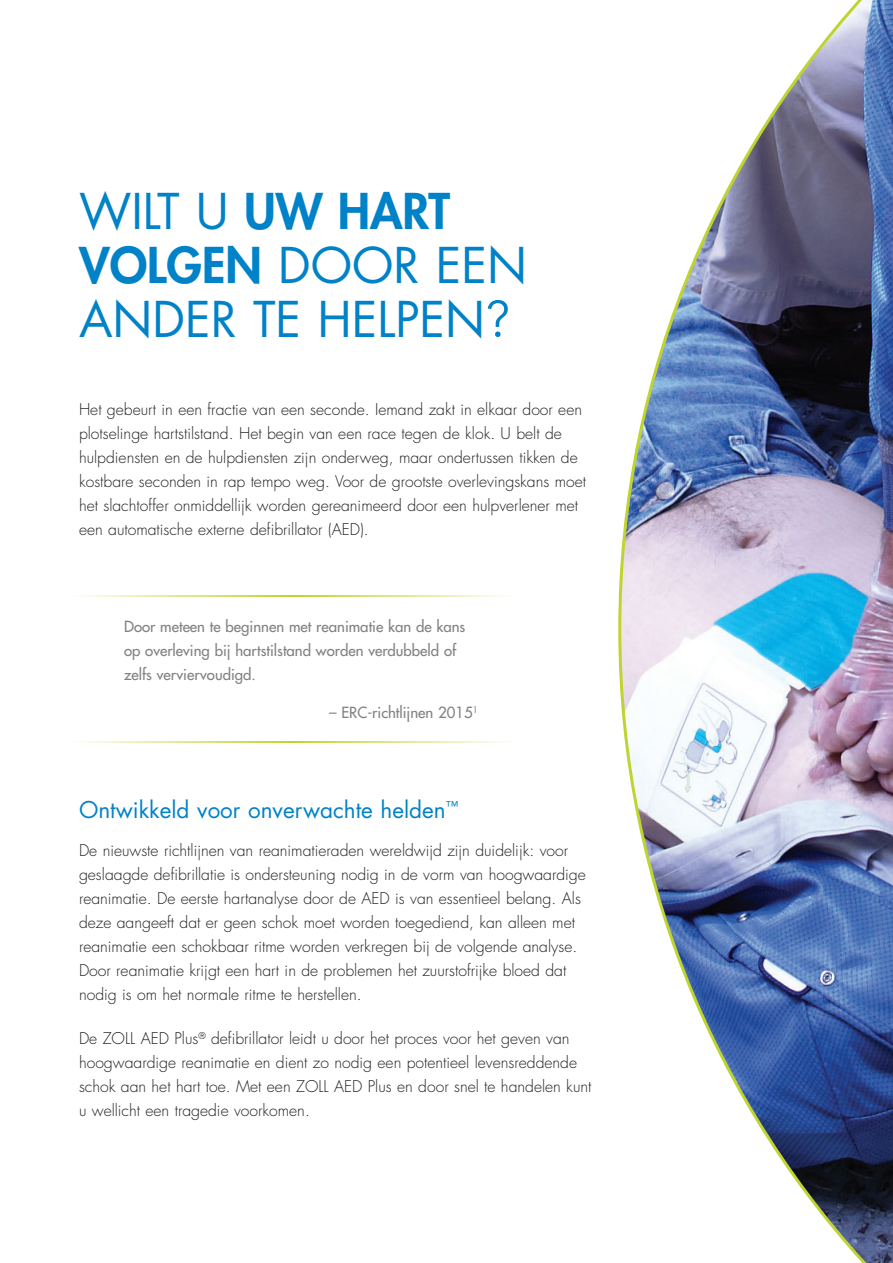
<style>
.page{position:relative;width:893px;height:1263px;background:#fff}
.page>*{position:absolute;margin:0;border:0;box-sizing:border-box;transform-origin:0 0}
.t1{font:48px/54px "Futura Std";color:#0082c8}
.t2{font:22.5px "Futura Std";color:#0082c8}
.Body{font:300 15.75px/24px "Futura Std";color:#231f20}
.t3{font:500 15px/24px "Futura Std";color:#808285}
.s1{font-weight:800}
.s2{font-family:"Avenir Next";font-size:51px}
</style>
<div class="page">
<hr style="left:71px;top:595px;width:442px;height:2px;background:#c0d42f">
<hr style="left:71px;top:741px;width:442px;height:1px;background:#c0d42f">
<img style="left:618px;top:0;width:275px;height:1263px">
<h1 class="t1" style="left:79px;top:185px;width:449px">WILT U <span class="s1">UW HART<br>VOLGEN</span> DOOR EEN<br>ANDER TE HELPEN<span class="s2">?</span></h1>
<p class="Body" style="left:79px;top:397px;width:509px">Het gebeurt in een fractie van een seconde. Iemand zakt in elkaar door een plotselinge hartstilstand. Het begin van een race tegen de klok. U belt de hulpdiensten en de hulpdiensten zijn onderweg, maar ondertussen tikken de kostbare seconden in rap tempo weg. Voor de grootste overlevingskans moet het slachtoffer onmiddellijk worden gereanimeerd door een hulpverlener met een automatische externe defibrillator (AED).</p>
<p class="t3" style="left:124px;top:615px;width:343px">Door meteen te beginnen met reanimatie kan de kans op overleving bij hartstilstand worden verdubbeld of zelfs verviervoudigd.</p>
<p class="t3" style="left:329px;top:700px;width:150px">– ERC-richtlijnen 2015<sup>1</sup></p>
<h2 class="t2" style="left:79px;top:795px;width:381px">Ontwikkeld voor onverwachte helden<sup>™</sup></h2>
<p class="Body" style="left:79px;top:838px;width:508px">De nieuwste richtlijnen van reanimatieraden wereldwijd zijn duidelijk: voor geslaagde defibrillatie is ondersteuning nodig in de vorm van hoogwaardige reanimatie. De eerste hartanalyse door de AED is van essentieel belang. Als deze aangeeft dat er geen schok moet worden toegediend, kan alleen met reanimatie een schokbaar ritme worden verkregen bij de volgende analyse.<br>Door reanimatie krijgt een hart in de problemen het zuurstofrijke bloed dat nodig is om het normale ritme te herstellen.</p>
<p class="Body" style="left:79px;top:1027px;width:514px">De ZOLL AED Plus<sup>®</sup> defibrillator leidt u door het proces voor het geven van hoogwaardige reanimatie en dient zo nodig een potentieel levensreddende schok aan het hart toe. Met een ZOLL AED Plus en door snel te handelen kunt u wellicht een tragedie voorkomen.</p>
</div>
